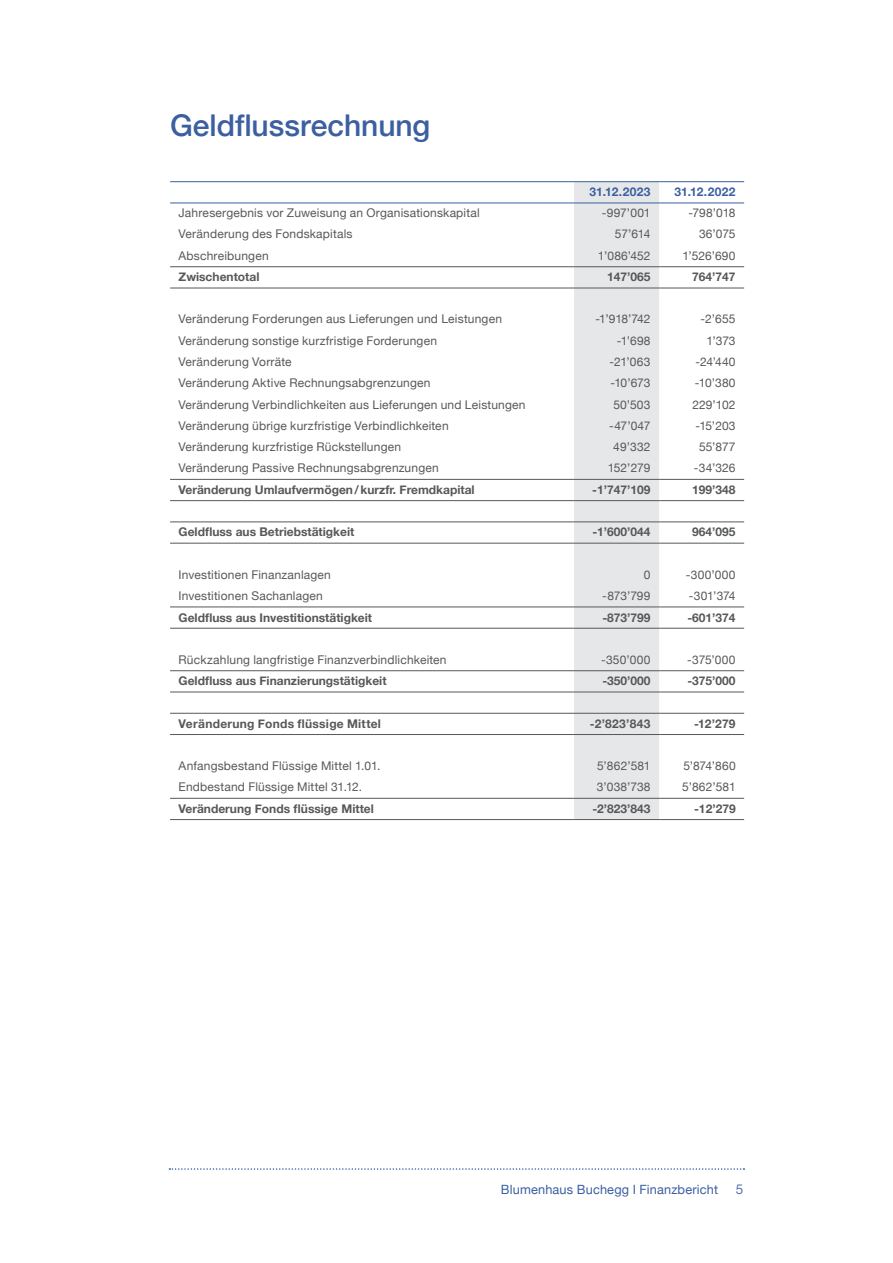
<style>
.page{position:relative;width:893px;height:1263px;background:#fff}
.page>*{position:absolute;margin:0;border:0;box-sizing:border-box;transform-origin:0 0}
.t1{font:500 30px "Helvetica Neue";color:#3b5fa0}
.t2{font:13.5px "Helvetica Neue";color:#6174ad}
.t3{font:12.75px "Helvetica Neue";letter-spacing:.015em;color:#3b5fa0}
.t4{font:12px "Helvetica Neue";letter-spacing:.015em;color:#57585a}
.t5{font:700 12px "Helvetica Neue";color:#57585a}
.t6{font:700 12px "Helvetica Neue";letter-spacing:.025em;color:#57585a}
.t7{font:700 12px "Helvetica Neue";letter-spacing:.03em;color:#3b5fa0}
</style>
<div class="page">
<svg style="left:169px;top:1168px;width:575px;height:2px"></svg>
<div style="left:574px;top:182px;width:85px;height:637px;background:#e6e7e9"></div>
<hr style="left:170px;top:288px;width:404px;height:1px;background:#57585a">
<hr style="left:574px;top:288px;width:85px;height:1px;background:#57585a">
<hr style="left:659px;top:288px;width:85px;height:1px;background:#57585a">
<hr style="left:170px;top:181px;width:404px;height:1px;background:#3b5fa0">
<hr style="left:574px;top:181px;width:85px;height:1px;background:#3b5fa0">
<hr style="left:659px;top:181px;width:85px;height:1px;background:#3b5fa0">
<hr style="left:170px;top:203px;width:404px;height:1px;background:#3b5fa0">
<hr style="left:574px;top:203px;width:85px;height:1px;background:#3b5fa0">
<hr style="left:659px;top:203px;width:85px;height:1px;background:#3b5fa0">
<hr style="left:170px;top:521px;width:404px;height:1px;background:#57585a">
<hr style="left:574px;top:521px;width:85px;height:1px;background:#57585a">
<hr style="left:659px;top:521px;width:85px;height:1px;background:#57585a">
<hr style="left:170px;top:543px;width:404px;height:1px;background:#57585a">
<hr style="left:574px;top:543px;width:85px;height:1px;background:#57585a">
<hr style="left:659px;top:543px;width:85px;height:1px;background:#57585a">
<hr style="left:170px;top:713px;width:404px;height:1px;background:#57585a">
<hr style="left:574px;top:713px;width:85px;height:1px;background:#57585a">
<hr style="left:659px;top:713px;width:85px;height:1px;background:#57585a">
<hr style="left:170px;top:734px;width:404px;height:1px;background:#57585a">
<hr style="left:574px;top:734px;width:85px;height:1px;background:#57585a">
<hr style="left:659px;top:734px;width:85px;height:1px;background:#57585a">
<hr style="left:170px;top:266px;width:404px;height:1px;background:#57585a">
<hr style="left:574px;top:266px;width:85px;height:1px;background:#57585a">
<hr style="left:659px;top:266px;width:85px;height:1px;background:#57585a">
<hr style="left:170px;top:479px;width:404px;height:1px;background:#57585a">
<hr style="left:574px;top:479px;width:85px;height:1px;background:#57585a">
<hr style="left:659px;top:479px;width:85px;height:1px;background:#57585a">
<hr style="left:170px;top:500px;width:404px;height:1px;background:#57585a">
<hr style="left:574px;top:500px;width:85px;height:1px;background:#57585a">
<hr style="left:659px;top:500px;width:85px;height:1px;background:#57585a">
<hr style="left:170px;top:606px;width:404px;height:1px;background:#57585a">
<hr style="left:574px;top:606px;width:85px;height:1px;background:#57585a">
<hr style="left:659px;top:606px;width:85px;height:1px;background:#57585a">
<hr style="left:170px;top:628px;width:404px;height:1px;background:#57585a">
<hr style="left:574px;top:628px;width:85px;height:1px;background:#57585a">
<hr style="left:659px;top:628px;width:85px;height:1px;background:#57585a">
<hr style="left:170px;top:670px;width:404px;height:1px;background:#57585a">
<hr style="left:574px;top:670px;width:85px;height:1px;background:#57585a">
<hr style="left:659px;top:670px;width:85px;height:1px;background:#57585a">
<hr style="left:170px;top:692px;width:404px;height:1px;background:#57585a">
<hr style="left:574px;top:692px;width:85px;height:1px;background:#57585a">
<hr style="left:659px;top:692px;width:85px;height:1px;background:#57585a">
<hr style="left:170px;top:798px;width:404px;height:1px;background:#57585a">
<hr style="left:574px;top:798px;width:85px;height:1px;background:#57585a">
<hr style="left:659px;top:798px;width:85px;height:1px;background:#57585a">
<hr style="left:170px;top:819px;width:404px;height:1px;background:#57585a">
<hr style="left:574px;top:819px;width:85px;height:1px;background:#57585a">
<hr style="left:659px;top:819px;width:85px;height:1px;background:#57585a">
<h1 class="t1" style="left:170px;top:101px;width:262px">Geldflussrechnung</h1>
<p class="t7" style="left:590px;top:183px;width:62px">31.12.2023</p>
<p class="t7" style="left:675px;top:183px;width:63px">31.12.2022</p>
<p class="t4" style="left:179px;top:204px;width:303px">Jahresergebnis vor Zuweisung an Organisationskapital</p>
<p class="t4" style="left:602px;top:204px;width:50px">-997’001</p>
<p class="t4" style="left:688px;top:204px;width:49px">-798’018</p>
<p class="t4" style="left:179px;top:225px;width:175px">Veränderung des Fondskapitals</p>
<p class="t4" style="left:615px;top:225px;width:37px">57’614</p>
<p class="t4" style="left:699px;top:225px;width:38px">36’075</p>
<p class="t4" style="left:179px;top:247px;width:92px">Abschreibungen</p>
<p class="t4" style="left:598px;top:247px;width:54px">1’086’452</p>
<p class="t4" style="left:682px;top:247px;width:55px">1’526’690</p>
<p class="t5" style="left:179px;top:268px;width:82px">Zwischentotal</p>
<p class="t5" style="left:607px;top:268px;width:45px">147’065</p>
<p class="t5" style="left:692px;top:268px;width:45px">764’747</p>
<p class="t4" style="left:179px;top:311px;width:325px">Veränderung Forderungen aus Lieferungen und Leistungen</p>
<p class="t4" style="left:595px;top:311px;width:57px">-1’918’742</p>
<p class="t4" style="left:700px;top:311px;width:37px">-2’655</p>
<p class="t4" style="left:179px;top:332px;width:260px">Veränderung sonstige kurzfristige Forderungen</p>
<p class="t4" style="left:617px;top:332px;width:35px">-1’698</p>
<p class="t4" style="left:706px;top:332px;width:31px">1’373</p>
<p class="t4" style="left:179px;top:353px;width:115px">Veränderung Vorräte</p>
<p class="t4" style="left:609px;top:353px;width:43px">-21’063</p>
<p class="t4" style="left:695px;top:353px;width:42px">-24’440</p>
<p class="t4" style="left:179px;top:374px;width:253px">Veränderung Aktive Rechnungsabgrenzungen</p>
<p class="t4" style="left:610px;top:374px;width:42px">-10’673</p>
<p class="t4" style="left:695px;top:374px;width:42px">-10’380</p>
<p class="t4" style="left:179px;top:396px;width:348px">Veränderung Verbindlichkeiten aus Lieferungen und Leistungen</p>
<p class="t4" style="left:613px;top:396px;width:39px">50’503</p>
<p class="t4" style="left:692px;top:396px;width:45px">229’102</p>
<p class="t4" style="left:179px;top:417px;width:272px">Veränderung übrige kurzfristige Verbindlichkeiten</p>
<p class="t4" style="left:609px;top:417px;width:43px">-47’047</p>
<p class="t4" style="left:695px;top:417px;width:42px">-15’203</p>
<p class="t4" style="left:179px;top:438px;width:224px">Veränderung kurzfristige Rückstellungen</p>
<p class="t4" style="left:613px;top:438px;width:39px">49’332</p>
<p class="t4" style="left:699px;top:438px;width:38px">55’877</p>
<p class="t4" style="left:179px;top:459px;width:262px">Veränderung Passive Rechnungsabgrenzungen</p>
<p class="t4" style="left:608px;top:459px;width:44px">152’279</p>
<p class="t4" style="left:694px;top:459px;width:43px">-34’326</p>
<p class="t5" style="left:179px;top:480px;width:298px">Veränderung Umlaufvermögen/kurzfr. Fremdkapital</p>
<p class="t5" style="left:592px;top:480px;width:60px">-1’747’109</p>
<p class="t5" style="left:692px;top:480px;width:45px">199’348</p>
<p class="t5" style="left:179px;top:523px;width:177px">Geldfluss aus Betriebstätigkeit</p>
<p class="t5" style="left:592px;top:523px;width:60px">-1’600’044</p>
<p class="t5" style="left:692px;top:523px;width:45px">964’095</p>
<p class="t4" style="left:179px;top:566px;width:154px">Investitionen Finanzanlagen</p>
<p class="t4" style="left:644px;top:566px;width:8px">0</p>
<p class="t4" style="left:686px;top:566px;width:51px">-300’000</p>
<p class="t4" style="left:179px;top:587px;width:146px">Investitionen Sachanlagen</p>
<p class="t4" style="left:602px;top:587px;width:50px">-873’799</p>
<p class="t4" style="left:689px;top:587px;width:48px">-301’374</p>
<p class="t5" style="left:179px;top:608px;width:195px">Geldfluss aus Investitionstätigkeit</p>
<p class="t5" style="left:602px;top:608px;width:50px">-873’799</p>
<p class="t5" style="left:687px;top:608px;width:50px">-601’374</p>
<p class="t4" style="left:179px;top:651px;width:270px">Rückzahlung langfristige Finanzverbindlichkeiten</p>
<p class="t4" style="left:601px;top:651px;width:51px">-350’000</p>
<p class="t4" style="left:687px;top:651px;width:50px">-375’000</p>
<p class="t5" style="left:179px;top:672px;width:209px">Geldfluss aus Finanzierungstätigkeit</p>
<p class="t5" style="left:602px;top:672px;width:50px">-350’000</p>
<p class="t5" style="left:687px;top:672px;width:50px">-375’000</p>
<p class="t6" style="left:179px;top:714px;width:204px">Veränderung Fonds flüssige Mittel</p>
<p class="t5" style="left:590px;top:714px;width:62px">-2’823’843</p>
<p class="t5" style="left:694px;top:714px;width:43px">-12’279</p>
<p class="t4" style="left:179px;top:757px;width:203px">Anfangsbestand Flüssige Mittel 1.01.</p>
<p class="t4" style="left:597px;top:757px;width:55px">5’862’581</p>
<p class="t4" style="left:683px;top:757px;width:54px">5’874’860</p>
<p class="t4" style="left:179px;top:778px;width:185px">Endbestand Flüssige Mittel 31.12.</p>
<p class="t4" style="left:597px;top:778px;width:55px">3’038’738</p>
<p class="t4" style="left:682px;top:778px;width:55px">5’862’581</p>
<p class="t5" style="left:179px;top:799px;width:197px">Veränderung Fonds flüssige Mittel</p>
<p class="t5" style="left:592px;top:799px;width:60px">-2’823’843</p>
<p class="t5" style="left:694px;top:799px;width:43px">-12’279</p>
<p class="t3" style="left:501px;top:1180px;width:219px">Blumenhaus Buchegg I Finanzbericht</p>
<p class="t2" style="left:736px;top:1179px;width:9px">5</p>
</div>
